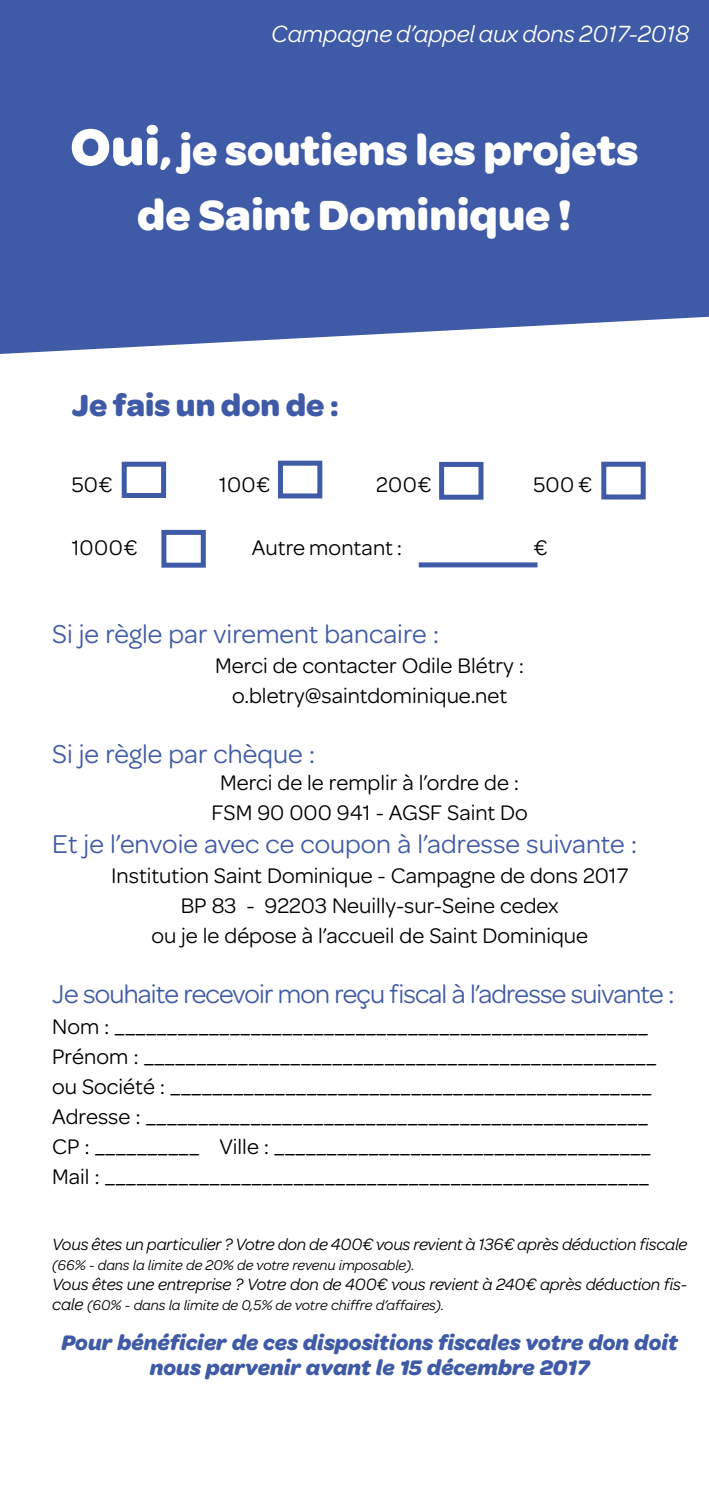
<style>
.page{position:relative;width:709px;height:1489px;background:#fff}
.page>*{position:absolute;margin:0;border:0;box-sizing:border-box;transform-origin:0 0}
.t1{font:700 45px/65px "Omnes";color:#fff;text-align:center}
.t2{font:700 32.5px "Omnes";color:#3f5aa6}
.t3{font:27.5px "Omnes";color:#3f5aa6}
.t4{font:27.5px "Omnes";letter-spacing:-.03em;color:#3f5aa6}
.t5{font:italic 25px "Omnes";color:#fff}
.t6{font:22.5px/30px "Omnes";color:#000;text-align:center}
.t7{font:italic 700 22.5px/25px "Omnes";color:#3f5aa6;text-align:center}
.t8{font:italic 17.5px "Omnes";letter-spacing:-.01em;color:#000}
.t9{font:italic 15px "Omnes";color:#000}
.s1{font-size:55px}
.s2{font-size:17.5px}
</style>
<div class="page">
<div style="left:0;top:0;width:709px;height:354px;background:#3f5aa6"></div>
<div style="left:278px;top:460px;width:44px;height:38px;border:5px solid #3f5aa6"></div>
<div style="left:439px;top:462px;width:44px;height:37px;border:5px solid #3f5aa6"></div>
<div style="left:122px;top:461px;width:44px;height:37px;border:5px solid #3f5aa6"></div>
<div style="left:161px;top:530px;width:45px;height:37px;border:5px solid #3f5aa6"></div>
<div style="left:419px;top:562px;width:118px;height:5px;background:#3f5aa6"></div>
<div style="left:601px;top:461px;width:44px;height:38px;border:5px solid #3f5aa6"></div>
<p class="t5" style="left:271px;top:17px;width:419px">Campagne d’appel aux dons 2017-2018</p>
<h1 class="t1" style="left:70px;top:115px;width:569px"><span class="s1">Oui</span>, je soutiens les projets de Saint Dominique !</h1>
<h2 class="t2" style="left:72px;top:381px;width:268px">Je fais un don de :</h2>
<p class="t6" style="left:72px;top:468px;width:42px">50€</p>
<p class="t6" style="left:219px;top:468px;width:53px">100€</p>
<p class="t6" style="left:376px;top:468px;width:57px">200€</p>
<p class="t6" style="left:533px;top:468px;width:60px">500 €</p>
<p class="t6" style="left:72px;top:531px;width:67px">1000€</p>
<p class="t6" style="left:252px;top:531px;width:152px">Autre montant :</p>
<p class="t6" style="left:533px;top:531px;width:16px">€</p>
<p class="t3" style="left:52px;top:615px;width:389px">Si je règle par virement bancaire :</p>
<p class="t6" style="left:215px;top:649px;width:310px">Merci de contacter Odile Blétry : o.bletry@saintdominique.net</p>
<p class="t3" style="left:52px;top:735px;width:265px">Si je règle par chèque :</p>
<p class="t6" style="left:211px;top:766px;width:318px">Merci de le remplir à l’ordre de :<br>FSM 90 000 941 - AGSF Saint Do</p>
<p class="t3" style="left:52px;top:825px;width:587px">Et je l’envoie avec ce coupon à l’adresse suivante :</p>
<p class="t6" style="left:111px;top:859px;width:519px">Institution Saint Dominique - Campagne de dons 2017<br>BP 83 - 92203 Neuilly-sur-Seine cedex<br>ou je le dépose à l’accueil de Saint Dominique</p>
<p class="t4" style="left:52px;top:975px;width:624px">Je souhaite recevoir mon reçu fiscal à l’adresse suivante :</p>
<p class="t6" style="left:52px;top:1009px;width:606px;text-align:left">Nom : ___________________________________________________ Prénom : _________________________________________________ ou Société : ______________________________________________ Adresse : ________________________________________________ CP : __________ Ville : ____________________________________ Mail : ____________________________________________________</p>
<p class="t8" style="left:52px;top:1232px;width:636px">Vous êtes un particulier ? Votre don de 400€ vous revient à 136€ après déduction fiscale</p>
<p class="t9" style="left:52px;top:1254px;width:364px">(66% - dans la limite de 20% de votre revenu imposable).</p>
<p class="t8" style="left:52px;top:1272px;width:636px">Vous êtes une entreprise ? Votre don de 400€ vous revient à 240€ après déduction fis-</p>
<p class="t9" style="left:52px;top:1294px;width:394px"><span class="s2">cale</span> (60% - dans la limite de 0,5% de votre chiffre d’affaires).</p>
<p class="t7" style="left:62px;top:1328px;width:618px">Pour bénéficier de ces dispositions fiscales votre don doit nous parvenir avant le 15 décembre 2017</p>
</div>
